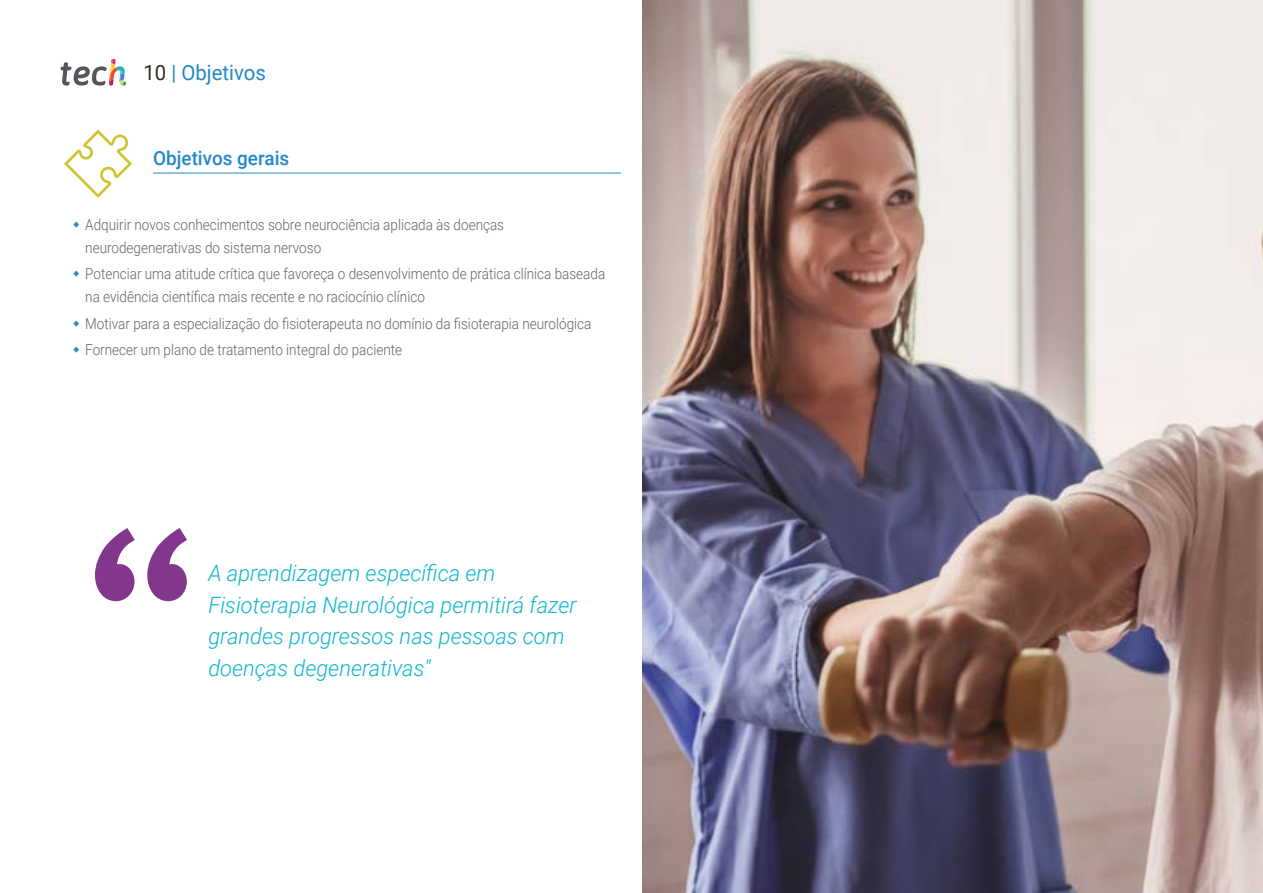
<style>
.page{position:relative;width:1263px;height:893px;background:#fff}
.page>*{position:absolute;margin:0;border:0;box-sizing:border-box;transform-origin:0 0}
.t1{font:italic 300 22.5px/31.5px "Roboto";color:#0fb6cf}
.t2{font:21px "Roboto";color:#2488c9}
.t3{font:500 19.5px "Roboto";color:#2488c9}
.t4{font:300 15px/22.5px "Roboto";color:#61646a;scale:.9 1}
.s1{color:#312e20}
</style>
<div class="page">
<hr style="left:153px;top:173px;width:468px;height:1px;background:#2488c9">
<svg style="left:64px;top:130px;width:68px;height:68px"></svg>
<img style="left:642px;top:0;width:621px;height:893px">
<svg style="left:61px;top:59px;width:65px;height:27px"></svg>
<svg style="left:95px;top:528px;width:92px;height:73px"></svg>
<h2 class="t2" style="left:144px;top:57px;width:124px"><span class="s1">10</span> | Objetivos</h2>
<h3 class="t3" style="left:153px;top:144px;width:138px">Objetivos gerais</h3>
<p class="t4" style="left:85px;top:213px;width:467px">Adquirir novos conhecimentos sobre neurociência aplicada às doenças neurodegenerativas do sistema nervoso</p>
<p class="t4" style="left:85px;top:262px;width:579px">Potenciar uma atitude crítica que favoreça o desenvolvimento de prática clínica baseada na evidência científica mais recente e no raciocínio clínico</p>
<p class="t4" style="left:85px;top:309px;width:564px;line-height:26.7px">Motivar para a especialização do fisioterapeuta no domínio da fisioterapia neurológica<br>Fornecer um plano de tratamento integral do paciente</p>
<h1 class="t1" style="left:208px;top:557px;width:370px">A aprendizagem específica em Fisioterapia Neurológica permitirá fazer grandes progressos nas pessoas com doenças degenerativas"</h1>
</div>
